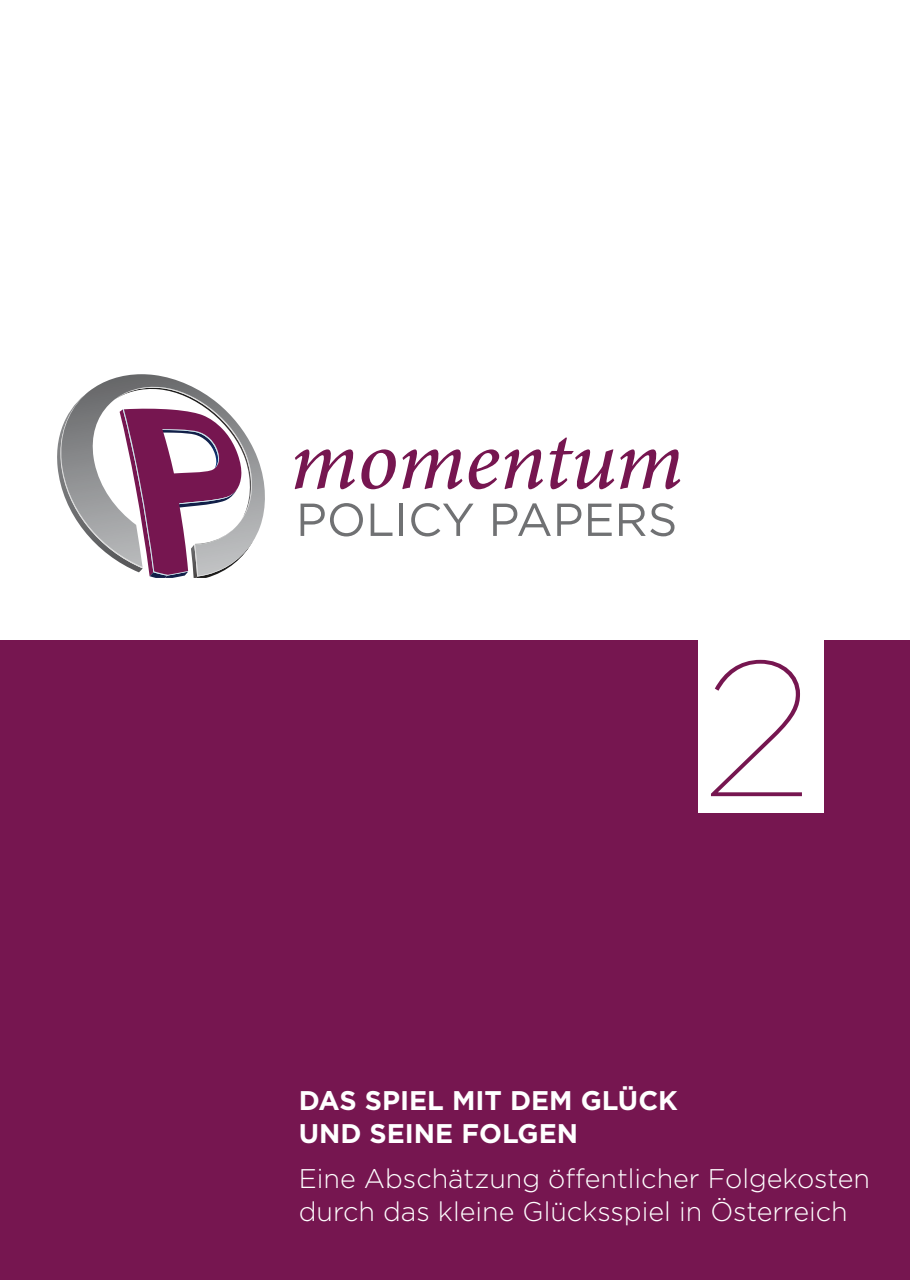
<style>
.page{position:relative;width:910px;height:1280px;background:#fff}
.page>*{position:absolute;margin:0;border:0;box-sizing:border-box;transform-origin:0 0}
.t1{font:100 192px "Gotham";color:#761650}
.t2{font:300 27px/32.4px "Gotham";color:#fff}
.t3{font:700 27px/32.4px "Gotham";color:#fff}
</style>
<div class="page">
<div style="left:0;top:640px;width:910px;height:640px;background:#761650"></div>
<svg style="left:295px;top:449px;width:60px;height:40px"></svg>
<svg style="left:361px;top:449px;width:35px;height:40px"></svg>
<svg style="left:402px;top:449px;width:60px;height:40px"></svg>
<svg style="left:469px;top:449px;width:30px;height:40px"></svg>
<svg style="left:505px;top:449px;width:38px;height:40px"></svg>
<svg style="left:549px;top:437px;width:65px;height:52px"></svg>
<svg style="left:620px;top:449px;width:60px;height:40px"></svg>
<svg style="left:301px;top:503px;width:62px;height:33px"></svg>
<svg style="left:371px;top:504px;width:21px;height:32px"></svg>
<hr style="left:400px;top:504px;width:3px;height:32px;background:#707173">
<svg style="left:411px;top:503px;width:62px;height:33px"></svg>
<svg style="left:493px;top:503px;width:58px;height:33px"></svg>
<svg style="left:557px;top:504px;width:24px;height:32px"></svg>
<svg style="left:588px;top:504px;width:24px;height:32px"></svg>
<svg style="left:619px;top:503px;width:55px;height:33px"></svg>
<svg style="left:57px;top:374px;width:208px;height:204px"></svg>
<div style="left:698px;top:629px;width:125px;height:184px;background:#fff"></div>
<h1 class="t1" style="left:703px;top:610px;width:110px">2</h1>
<p class="t3" style="left:299px;top:1084px;width:381px">DAS SPIEL MIT DEM GLÜCK<br>UND SEINE FOLGEN</p>
<p class="t2" style="left:299px;top:1162px;width:573px">Eine Abschätzung öffentlicher Folgekosten durch das kleine Glücksspiel in Österreich</p>
</div>
